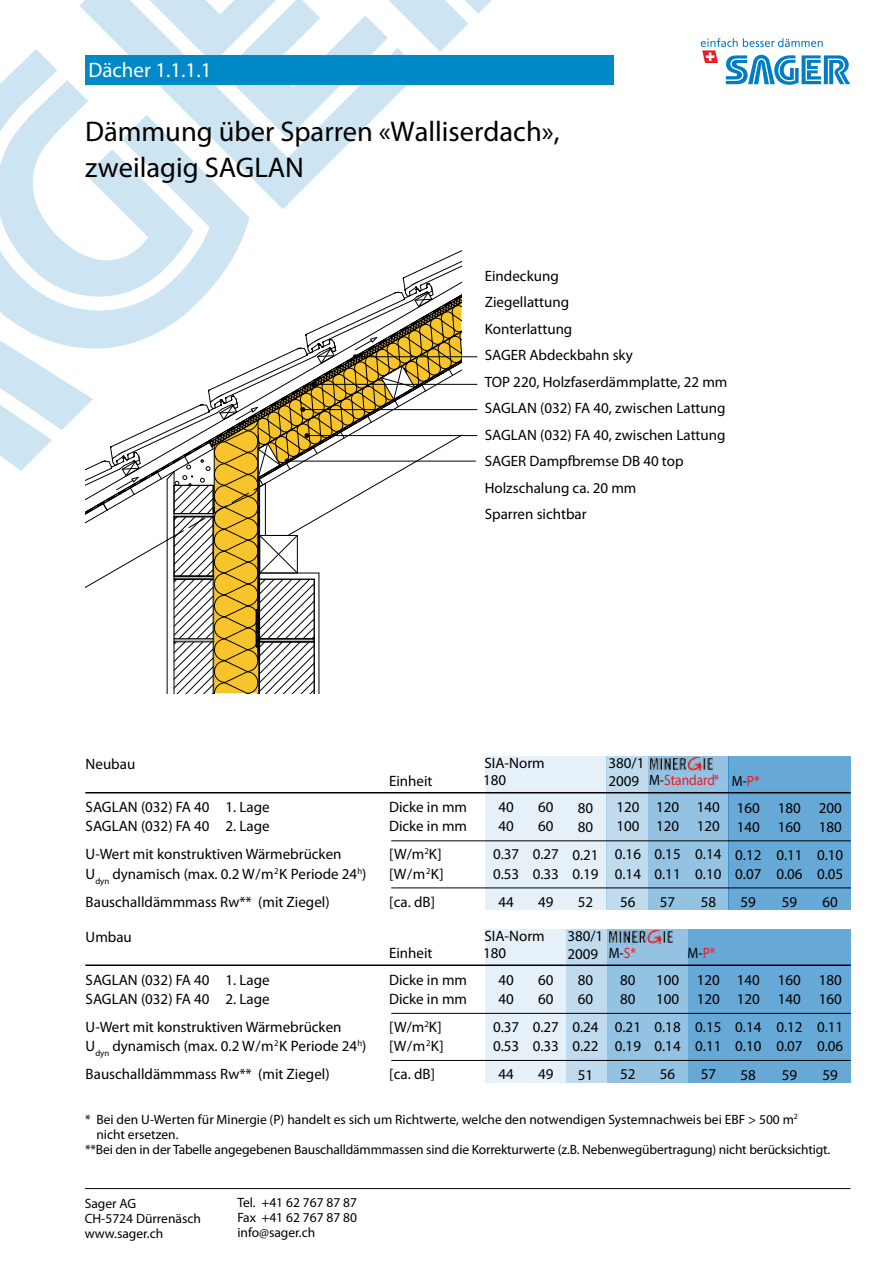
<style>
.page{position:relative;width:893px;height:1263px;background:#fff}
.page>*{position:absolute;margin:0;border:0;box-sizing:border-box;transform-origin:0 0}
.t1{font:28.5px/36px "Myriad Pro";color:#000}
.t2{font:21px "Myriad Pro";color:#fff}
.t3{font:15px/19px "Myriad Pro";color:#000}
.t4{font:15px "Myriad Pro";color:#000;scale:.9 1}
.t5{font:13.5px/15px "Myriad Pro";color:#000}
.s1{color:#ed1c24}
</style>
<div class="page">
<hr style="left:85px;top:1188px;width:765px;height:1px;background:#000">
<div style="left:648px;top:757px;width:80px;height:153px;background:#94c2e2"></div>
<div style="left:607px;top:757px;width:41px;height:153px;background:#c0dbee"></div>
<div style="left:485px;top:757px;width:122px;height:153px;background:#e6f0f8"></div>
<div style="left:728px;top:757px;width:122px;height:153px;background:#66a8d6"></div>
<div style="left:607px;top:929px;width:81px;height:153px;background:#94c2e2"></div>
<div style="left:566px;top:929px;width:41px;height:153px;background:#c0dbee"></div>
<div style="left:485px;top:929px;width:81px;height:153px;background:#e6f0f8"></div>
<div style="left:688px;top:929px;width:162px;height:153px;background:#66a8d6"></div>
<hr style="left:85px;top:964px;width:766px;height:2px;background:#000">
<hr style="left:391px;top:1013px;width:460px;height:1px;background:#000">
<hr style="left:391px;top:1060px;width:460px;height:1px;background:#000">
<img style="left:609px;top:929px;width:64px;height:15px">
<hr style="left:85px;top:792px;width:766px;height:1px;background:#000">
<hr style="left:391px;top:840px;width:460px;height:1px;background:#000">
<hr style="left:391px;top:888px;width:460px;height:1px;background:#000">
<img style="left:650px;top:757px;width:63px;height:15px">
<svg style="left:0;top:0;width:492px;height:694px"></svg>
<hr style="left:356px;top:356px;width:121px;height:1px;background:#000">
<div style="left:85px;top:55px;width:529px;height:30px;background:#0089c7"></div>
<svg style="left:701px;top:38px;width:149px;height:47px"></svg>
<h2 class="t2" style="left:88px;top:57px;width:125px">Dächer 1.1.1.1</h2>
<h1 class="t1" style="left:85px;top:113px;width:476px">Dämmung über Sparren «Walliserdach», zweilagig SAGLAN</h1>
<p class="t3" style="left:485px;top:262px;width:244px;line-height:26.5px">Eindeckung<br>Ziegellattung<br>Konterlattung<br>SAGER Abdeckbahn sky<br>TOP 220, Holzfaserdämmplatte, 22 mm<br>SAGLAN (032) FA 40, zwischen Lattung<br>SAGLAN (032) FA 40, zwischen Lattung<br>SAGER Dampfbremse DB 40 top<br>Holzschalung ca. 20 mm<br>Sparren sichtbar</p>
<p class="t3" style="left:86px;top:754px;width:51px">Neubau</p>
<p class="t3" style="left:389px;top:771px;width:45px">Einheit</p>
<p class="t3" style="left:86px;top:797px;width:186px">SAGLAN (032) FA 40 1. Lage</p>
<p class="t3" style="left:389px;top:797px;width:79px">Dicke in mm</p>
<p class="t3" style="left:86px;top:816px;width:186px">SAGLAN (032) FA 40 2. Lage</p>
<p class="t3" style="left:389px;top:816px;width:79px">Dicke in mm</p>
<p class="t3" style="left:86px;top:845px;width:257px">U-Wert mit konstruktiven Wärmebrücken</p>
<p class="t3" style="left:389px;top:845px;width:54px">[W/m<sup>2</sup>K]</p>
<p class="t3" style="left:86px;top:864px;width:282px">U<sub>dyn</sub> dynamisch (max. 0.2 W/m<sup>2</sup>K Periode 24<sup>h</sup>)</p>
<p class="t3" style="left:389px;top:864px;width:56px">[W/m<sup>2</sup>K]</p>
<p class="t3" style="left:86px;top:892px;width:246px">Bauschalldämmmass Rw** (mit Ziegel)</p>
<p class="t3" style="left:389px;top:892px;width:47px">[ca. dB]</p>
<p class="t3" style="left:484px;top:753px;width:62px">SIA-Norm</p>
<p class="t3" style="left:498px;top:797px;width:17px">40<br>40</p>
<p class="t3" style="left:493px;top:845px;width:28px">0.37<br>0.53</p>
<p class="t3" style="left:498px;top:892px;width:17px">44</p>
<p class="t3" style="left:483px;top:771px;width:25px">180</p>
<p class="t3" style="left:538px;top:797px;width:17px">60<br>60</p>
<p class="t3" style="left:533px;top:845px;width:28px">0.27<br>0.33</p>
<p class="t3" style="left:538px;top:892px;width:17px">49</p>
<p class="t3" style="left:578px;top:798px;width:17px">80<br>80</p>
<p class="t3" style="left:572px;top:845px;width:28px">0.21<br>0.19</p>
<p class="t3" style="left:578px;top:892px;width:17px">52</p>
<p class="t3" style="left:608px;top:754px;width:153px;line-height:17.2px">380/1<br>2009 M-<span class="s1">Standard*</span> M-<span class="s1">P*</span></p>
<p class="t3" style="left:616px;top:797px;width:25px">120<br>100</p>
<p class="t3" style="left:615px;top:845px;width:28px">0.16<br>0.14</p>
<p class="t3" style="left:620px;top:892px;width:17px">56</p>
<p class="t3" style="left:656px;top:797px;width:25px">120<br>120</p>
<p class="t3" style="left:654px;top:845px;width:28px">0.15<br>0.11</p>
<p class="t3" style="left:660px;top:892px;width:17px">57</p>
<p class="t3" style="left:697px;top:797px;width:25px">140<br>120</p>
<p class="t3" style="left:695px;top:845px;width:28px">0.14<br>0.10</p>
<p class="t3" style="left:701px;top:892px;width:17px">58</p>
<p class="t3" style="left:737px;top:798px;width:25px">160<br>140</p>
<p class="t3" style="left:735px;top:845px;width:28px">0.12<br>0.07</p>
<p class="t3" style="left:741px;top:892px;width:17px">59</p>
<p class="t3" style="left:778px;top:798px;width:25px">180<br>160</p>
<p class="t3" style="left:776px;top:845px;width:28px">0.11<br>0.06</p>
<p class="t3" style="left:782px;top:892px;width:17px">59</p>
<p class="t3" style="left:819px;top:798px;width:25px">200<br>180</p>
<p class="t3" style="left:817px;top:845px;width:28px">0.10<br>0.05</p>
<p class="t3" style="left:822px;top:892px;width:17px">60</p>
<p class="t3" style="left:86px;top:927px;width:48px">Umbau</p>
<p class="t3" style="left:389px;top:943px;width:45px">Einheit</p>
<p class="t3" style="left:86px;top:970px;width:186px">SAGLAN (032) FA 40 1. Lage</p>
<p class="t3" style="left:389px;top:970px;width:79px">Dicke in mm</p>
<p class="t3" style="left:86px;top:989px;width:186px">SAGLAN (032) FA 40 2. Lage</p>
<p class="t3" style="left:389px;top:989px;width:79px">Dicke in mm</p>
<p class="t3" style="left:86px;top:1017px;width:257px">U-Wert mit konstruktiven Wärmebrücken</p>
<p class="t3" style="left:389px;top:1017px;width:54px">[W/m<sup>2</sup>K]</p>
<p class="t3" style="left:86px;top:1036px;width:282px">U<sub>dyn</sub> dynamisch (max. 0.2 W/m<sup>2</sup>K Periode 24<sup>h</sup>)</p>
<p class="t3" style="left:389px;top:1036px;width:56px">[W/m<sup>2</sup>K]</p>
<p class="t3" style="left:86px;top:1064px;width:246px">Bauschalldämmmass Rw** (mit Ziegel)</p>
<p class="t3" style="left:389px;top:1064px;width:47px">[ca. dB]</p>
<p class="t3" style="left:484px;top:926px;width:62px">SIA-Norm</p>
<p class="t3" style="left:498px;top:970px;width:17px">40<br>40</p>
<p class="t3" style="left:493px;top:1017px;width:28px">0.37<br>0.53</p>
<p class="t3" style="left:498px;top:1064px;width:17px">44</p>
<p class="t3" style="left:483px;top:943px;width:25px">180</p>
<p class="t3" style="left:538px;top:970px;width:17px">60<br>60</p>
<p class="t3" style="left:533px;top:1017px;width:28px">0.27<br>0.33</p>
<p class="t3" style="left:538px;top:1064px;width:17px">49</p>
<p class="t3" style="left:567px;top:927px;width:70px;line-height:18px">380/1<br>2009 M-<span class="s1">S*</span></p>
<p class="t3" style="left:578px;top:970px;width:17px">80<br>60</p>
<p class="t3" style="left:572px;top:1017px;width:28px">0.24<br>0.22</p>
<p class="t3" style="left:578px;top:1065px;width:17px">51</p>
<p class="t3" style="left:620px;top:970px;width:17px">80<br>80</p>
<p class="t3" style="left:615px;top:1017px;width:28px">0.21<br>0.19</p>
<p class="t3" style="left:620px;top:1064px;width:17px">52</p>
<p class="t3" style="left:656px;top:970px;width:25px">100<br>100</p>
<p class="t3" style="left:654px;top:1017px;width:28px">0.18<br>0.14</p>
<p class="t3" style="left:660px;top:1064px;width:17px">56</p>
<p class="t4" style="left:688px;top:944px;width:32px">M-<span class="s1">P*</span></p>
<p class="t3" style="left:697px;top:970px;width:25px">120<br>120</p>
<p class="t3" style="left:695px;top:1017px;width:28px">0.15<br>0.11</p>
<p class="t3" style="left:701px;top:1064px;width:17px">57</p>
<p class="t3" style="left:737px;top:970px;width:25px">140<br>120</p>
<p class="t3" style="left:735px;top:1017px;width:28px">0.14<br>0.10</p>
<p class="t3" style="left:741px;top:1065px;width:17px">58</p>
<p class="t3" style="left:778px;top:970px;width:25px">160<br>140</p>
<p class="t3" style="left:776px;top:1017px;width:28px">0.12<br>0.07</p>
<p class="t3" style="left:782px;top:1065px;width:17px">59</p>
<p class="t3" style="left:819px;top:970px;width:25px">180<br>160</p>
<p class="t3" style="left:817px;top:1017px;width:28px">0.11<br>0.06</p>
<p class="t3" style="left:822px;top:1065px;width:17px">59</p>
<p class="t5" style="left:85px;top:1111px;width:714px">* Bei den U-Werten für Minergie (P) handelt es sich um Richtwerte, welche den notwendigen Systemnachweis bei EBF &gt; 500 m<sup>2</sup></p>
<p class="t5" style="left:96px;top:1126px;width:83px">nicht ersetzen.</p>
<p class="t5" style="left:85px;top:1141px;width:747px">**Bei den in der Tabelle angegebenen Bauschalldämmmassen sind die Korrekturwerte (z.B. Nebenwegübertragung) nicht berücksichtigt.</p>
<p class="t5" style="left:85px;top:1195px;width:118px">Sager AG<br>CH-5724 Dürrenäsch www.sager.ch</p>
<p class="t5" style="left:237px;top:1195px;width:121px;text-align:justify">Tel. +41 62 767 87 87<br>Fax +41 62 767 87 80 info@sager.ch</p>
</div>
